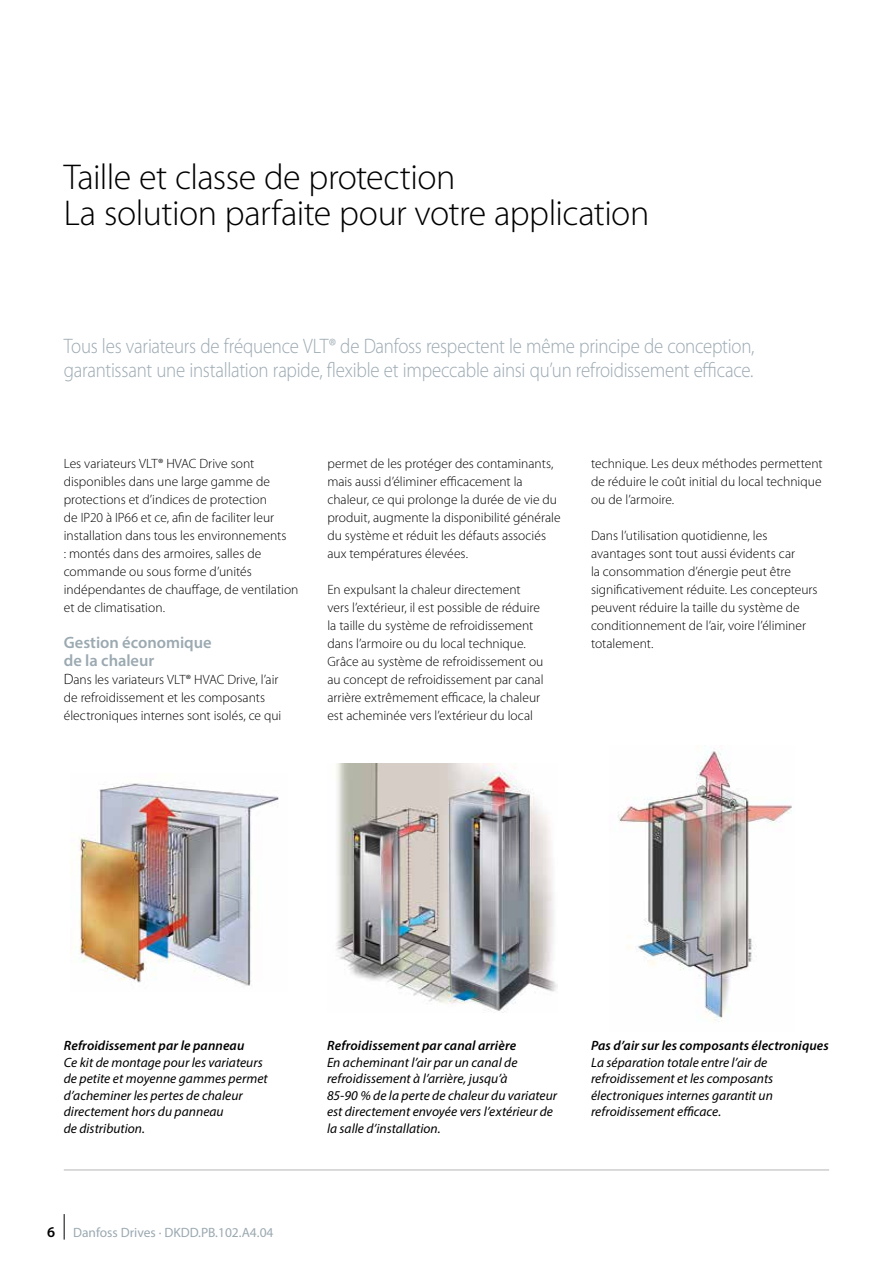
<style>
.page{position:relative;width:893px;height:1263px;background:#fff}
.page>*{position:absolute;margin:0;border:0;box-sizing:border-box;transform-origin:0 0}
.t1{font:300 36px/36px "Myriad Pro";letter-spacing:-.015em;color:#000}
.t2{font:300 21px/24px "Myriad Pro";letter-spacing:-.015em;color:#9ba9b1;scale:.9 1}
.t3{font:600 16.5px/18px "Myriad Pro";color:#9ba9b1}
.t4{font:300 13.5px/18px "Myriad Pro";color:#000}
.t5{font:italic 13.5px/16.5px "Myriad Pro";letter-spacing:.005em;color:#000}
.t6{font:italic 600 13.5px "Myriad Pro";letter-spacing:.01em;color:#000}
.t7{font:13.5px "Myriad Pro";color:#9ba9b1}
.s1{font-size:15px}
.s2{font-weight:600;font-size:15px;color:#000}
</style>
<div class="page">
<svg style="left:64px;top:1214px;width:1px;height:25px"></svg>
<img style="left:618px;top:748px;width:174px;height:274px">
<img style="left:336px;top:763px;width:221px;height:249px">
<hr style="left:64px;top:1170px;width:765px;height:1px;background:#000">
<img style="left:73px;top:783px;width:206px;height:203px">
<h1 class="t1" style="left:64px;top:160px;width:587px">Taille et classe de protection<br>La solution parfaite pour votre application</h1>
<h2 class="t2" style="left:64px;top:335px;width:769px">Tous les variateurs de fréquence VLT® de Danfoss respectent le même principe de conception, garantissant une installation rapide, flexible et impeccable ainsi qu’un refroidissement efficace.</h2>
<p class="t4" style="left:64px;top:455px;width:236px">Les variateurs VLT® HVAC Drive sont disponibles dans une large gamme de protections et d’indices de protection<br>de IP20 à IP66 et ce, afin de faciliter leur installation dans tous les environnements<br>: montés dans des armoires, salles de commande ou sous forme d’unités indépendantes de chauffage, de ventilation et de climatisation.</p>
<p class="t3" style="left:64px;top:633px;width:149px">Gestion économique de la chaleur</p>
<p class="t4" style="left:64px;top:671px;width:219px"><span class="s1">D</span>ans les variateurs VLT® HVAC Drive, l’air de refroidissement et les composants électroniques internes sont isolés, ce qui</p>
<p class="t4" style="left:327px;top:455px;width:235px">permet de les protéger des contaminants, mais aussi d’éliminer efficacement la chaleur, ce qui prolonge la durée de vie du produit, augmente la disponibilité générale du système et réduit les défauts associés aux températures élevées.</p>
<p class="t4" style="left:327px;top:581px;width:218px">En expulsant la chaleur directement vers l’extérieur, il est possible de réduire la taille du système de refroidissement dans l’armoire ou du local technique.<br>Grâce au système de refroidissement ou au concept de refroidissement par canal arrière extrêmement efficace, la chaleur est acheminée vers l’extérieur du local</p>
<p class="t4" style="left:591px;top:455px;width:233px;text-align:justify">technique. Les deux méthodes permettent de réduire le coût initial du local technique ou de l’armoire.</p>
<p class="t4" style="left:591px;top:527px;width:228px">Dans l’utilisation quotidienne, les avantages sont tout aussi évidents car<br>la consommation d’énergie peut être significativement réduite. Les concepteurs peuvent réduire la taille du système de conditionnement de l’air, voire l’éliminer totalement.</p>
<p class="t6" style="left:64px;top:1037px;width:182px">Refroidissement par le panneau</p>
<p class="t5" style="left:64px;top:1054px;width:205px">Ce kit de montage pour les variateurs de petite et moyenne gammes permet d’acheminer les pertes de chaleur directement hors du panneau<br>de distribution.</p>
<p class="t7" style="left:47px;top:1224px;width:228px"><span class="s2">6</span> Danfoss Drives · DKDD.PB.102.A4.04</p>
<p class="t6" style="left:327px;top:1037px;width:191px">Refroidissement par canal arrière</p>
<p class="t5" style="left:327px;top:1054px;width:232px">En acheminant l’air par un canal de refroidissement à l’arrière, jusqu’à<br>85-90 % de la perte de chaleur du variateur est directement envoyée vers l’extérieur de la salle d’installation.</p>
<p class="t6" style="left:591px;top:1037px;width:239px">Pas d’air sur les composants électroniques</p>
<p class="t5" style="left:591px;top:1054px;width:184px">La séparation totale entre l’air de refroidissement et les composants électroniques internes garantit un refroidissement efficace.</p>
</div>
